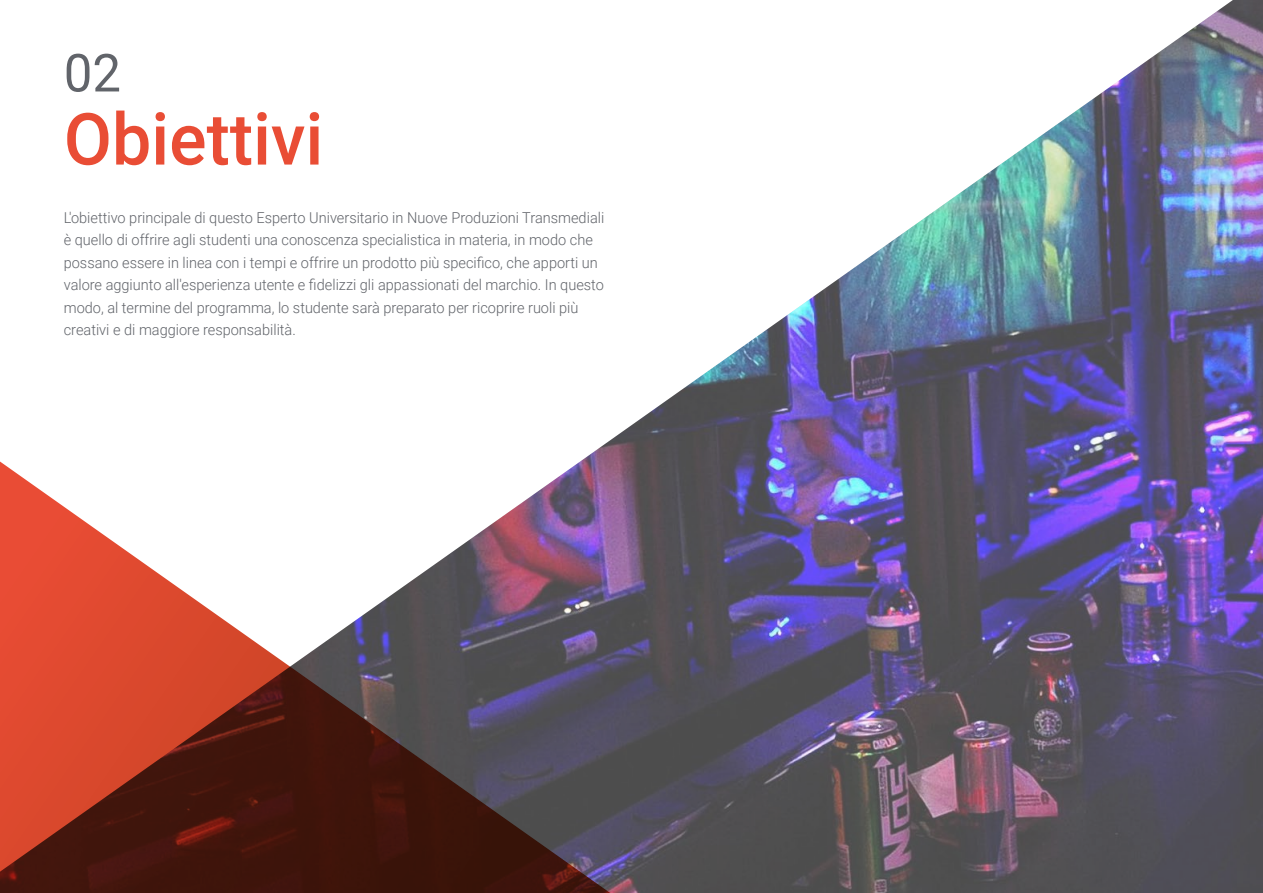
<style>
.page{position:relative;width:1263px;height:893px;background:#fff}
.page>*{position:absolute;margin:0;border:0;box-sizing:border-box;transform-origin:0 0}
.t1{font:500 72px "Roboto";color:#e94d35}
.t2{font:52.5px "Roboto";color:#61646a}
.t3{font:300 15px/22.5px "Roboto";color:#61646a}
</style>
<div class="page">
<img style="left:602px;top:0;width:661px;height:893px">
<svg style="left:0;top:446px;width:640px;height:447px"></svg>
<h2 class="t2" style="left:64px;top:36px;width:59px">02</h2>
<h1 class="t1" style="left:64px;top:89px;width:261px">Obiettivi</h1>
<p class="t3" style="left:64px;top:205px;width:542px">L'obiettivo principale di questo Esperto Universitario in Nuove Produzioni Transmediali è quello di offrire agli studenti una conoscenza specialistica in materia, in modo che possano essere in linea con i tempi e offrire un prodotto più specifico, che apporti un valore aggiunto all'esperienza utente e fidelizzi gli appassionati del marchio. In questo modo, al termine del programma, lo studente sarà preparato per ricoprire ruoli più creativi e di maggiore responsabilità.</p>
</div>
